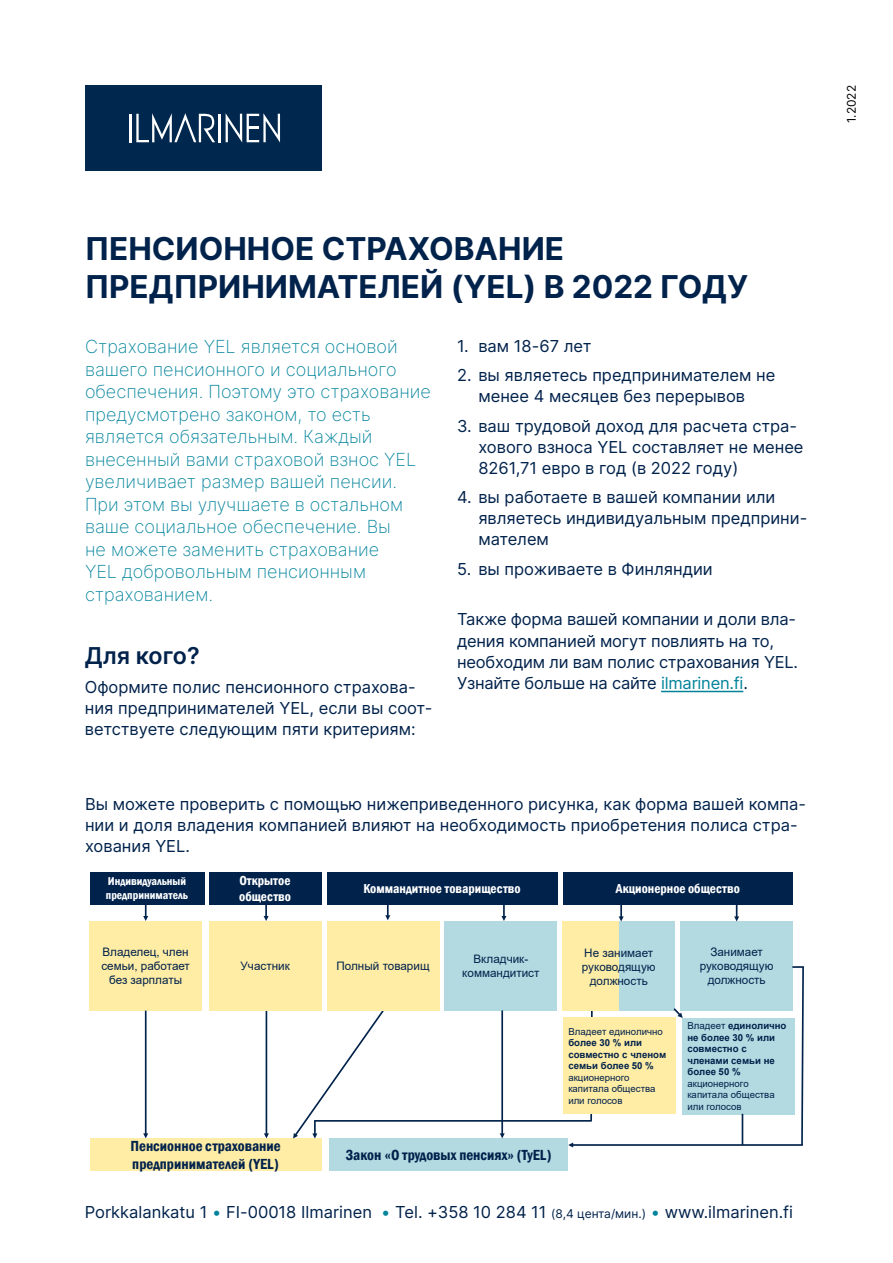
<style>
.page{position:relative;width:893px;height:1263px;background:#fff}
.page>*{position:absolute;margin:0;border:0;box-sizing:border-box;transform-origin:0 0}
.Pääotsikko_H1_tumman{font:700 31.5px/37.8px "Inter";color:#00224b}
.Väliotsikko_H2{font:600 23.25px "Inter";color:#00224b}
.Ingressi{font:200 18px/22.5px "Inter";color:#00839b}
.Leipis{font:16.5px/21px "Inter";color:#00224b}
.t1{font:600 condensed 15px/18px "Franklin Gothic";color:#00224b}
.t2{font:600 condensed 13.35px/16px "Franklin Gothic";color:#fff}
.t3{font:12px "Inter";color:#000}
.t4{font:11.7px/14.1px "Arial";color:#00224b;text-align:center}
.t5{font:600 condensed 11.7px/14.1px "Franklin Gothic";color:#fff}
.t6{font:700 9.6px/11.6px "Arial";color:#00224b}
.t7{font:9.6px/11.6px "Arial";color:#00224b}
.s1{color:#00839b}
.s2{font-weight:700}
.s3{font-weight:400}
.s4{font-size:12px}
</style>
<div class="page">
<hr style="left:661px;top:691px;width:82px;height:1px;background:#00839b">
<div style="left:85px;top:85px;width:237px;height:86px;background:#00274d"></div>
<hr style="left:130px;top:114px;width:2px;height:28px;background:#fff">
<hr style="left:219px;top:114px;width:2px;height:28px;background:#fff">
<svg style="left:226px;top:113px;width:54px;height:30px"></svg>
<svg style="left:136px;top:113px;width:79px;height:29px"></svg>
<svg style="left:589px;top:1010px;width:5px;height:110px"></svg>
<div style="left:90px;top:921px;width:112px;height:90px;background:#ffeca5"></div>
<div style="left:90px;top:1139px;width:231px;height:32px;background:#ffeca5"></div>
<div style="left:329px;top:1138px;width:239px;height:32px;background:#b3dae1"></div>
<div style="left:564px;top:1017px;width:112px;height:97px;background:#ffeca5"></div>
<div style="left:683px;top:1018px;width:112px;height:96px;background:#b3dae1"></div>
<hr style="left:145px;top:1010px;width:2px;height:124px;background:#00224b">
<svg style="left:143px;top:1133px;width:5px;height:5px"></svg>
<svg style="left:143px;top:904px;width:5px;height:17px"></svg>
<hr style="left:266px;top:983px;width:1px;height:151px;background:#00224b">
<svg style="left:264px;top:1133px;width:5px;height:5px"></svg>
<hr style="left:501px;top:1010px;width:2px;height:124px;background:#00224b">
<svg style="left:500px;top:1133px;width:5px;height:5px"></svg>
<hr style="left:315px;top:1120px;width:277px;height:2px;background:#00224b">
<div style="left:327px;top:921px;width:112px;height:90px;background:#ffeca5"></div>
<div style="left:209px;top:921px;width:112px;height:90px;background:#ffeca5"></div>
<div style="left:445px;top:921px;width:112px;height:90px;background:#b3dae1"></div>
<div style="left:681px;top:921px;width:112px;height:90px;background:#b3dae1"></div>
<svg style="left:385px;top:904px;width:5px;height:16px"></svg>
<svg style="left:501px;top:904px;width:5px;height:17px"></svg>
<svg style="left:619px;top:904px;width:5px;height:17px"></svg>
<svg style="left:734px;top:904px;width:5px;height:17px"></svg>
<svg style="left:264px;top:904px;width:5px;height:17px"></svg>
<svg style="left:293px;top:1008px;width:92px;height:130px"></svg>
<svg style="left:792px;top:966px;width:12px;height:178px"></svg>
<hr style="left:572px;top:1144px;width:231px;height:2px;background:#00224b">
<svg style="left:568px;top:1142px;width:5px;height:5px"></svg>
<hr style="left:742px;top:1114px;width:1px;height:31px;background:#00224b">
<div style="left:563px;top:921px;width:56px;height:89px;background:#ffeca5"></div>
<div style="left:619px;top:921px;width:56px;height:89px;background:#b3dae1"></div>
<svg style="left:672px;top:1006px;width:11px;height:12px"></svg>
<div style="left:209px;top:872px;width:112px;height:32px;background:#00224b"></div>
<div style="left:327px;top:872px;width:230px;height:32px;background:#00224b"></div>
<div style="left:90px;top:872px;width:114px;height:32px;background:#00224b"></div>
<div style="left:563px;top:872px;width:230px;height:32px;background:#00224b"></div>
<p class="t3" style="left:843px;top:123px;width:39px;rotate:-90deg">1.2022</p>
<h1 class="Pääotsikko_H1_tumman" style="left:85px;top:229px;width:665px">ПЕНСИОННОЕ СТРАХОВАНИЕ<br>ПРЕДПРИНИМАТЕЛЕЙ (YEL) В 2022 ГОДУ</h1>
<p class="Ingressi" style="left:85px;top:335px;width:347px">Страхование YEL является основой вашего пенсионного и социального обеспечения. Поэтому это страхование предусмотрено законом, то есть является обязательным. Каждый внесенный вами страховой взнос YEL увеличивает размер вашей пенсии.<br>При этом вы улучшаете в остальном ваше социальное обеспечение. Вы<br>не можете заменить страхование<br>YEL добровольным пенсионным страхованием.</p>
<p class="Leipis" style="left:457px;top:335px;width:136px">1. вам 18-67 лет</p>
<p class="Leipis" style="left:457px;top:365px;width:320px;text-align:center">2. вы являетесь предпринимателем не менее 4 месяцев без перерывов</p>
<p class="Leipis" style="left:478px;top:415px;width:327px;text-indent:-21px">3. ваш трудовой доход для расчета стра&shy;хового взноса YEL составляет не менее<br>8261,71 евро в год (в 2022 году)</p>
<p class="Leipis" style="left:478px;top:487px;width:330px;text-indent:-21px">4. вы работаете в вашей компании или являетесь индивидуальным предприни&shy;мателем</p>
<p class="Leipis" style="left:457px;top:558px;width:257px">5. вы проживаете в Финляндии</p>
<p class="Leipis" style="left:457px;top:609px;width:342px">Также форма вашей компании и доли вла&shy;дения компанией могут повлиять на то, необходим ли вам полис страхования YEL.<br>Узнайте больше на сайте <span class="s1">ilmarinen.fi</span>.</p>
<h2 class="Väliotsikko_H2" style="left:85px;top:638px;width:116px">Для кого?</h2>
<p class="Leipis" style="left:85px;top:676px;width:349px">Оформите полис пенсионного страхова&shy;ния предпринимателей YEL, если вы соот&shy;ветствуете следующим пяти критериям:</p>
<p class="Leipis" style="left:85px;top:793px;width:722px">Вы можете проверить с помощью нижеприведенного рисунка, как форма вашей компа&shy;нии и доля владения компанией влияют на необходимость приобретения полиса стра&shy;хования YEL.</p>
<p class="t2" style="left:239px;top:872px;width:53px">Открытое общество</p>
<p class="t2" style="left:363px;top:880px;width:159px">Коммандитное товарищество</p>
<p class="t5" style="left:106px;top:874px;width:84px">Индивидуальный предприниматель</p>
<p class="t2" style="left:616px;top:881px;width:125px">Акционерное общество</p>
<p class="t4" style="left:101px;top:945px;width:90px">Владелец, член семьи, работает без зарплаты</p>
<p class="t4" style="left:241px;top:959px;width:51px">Участник</p>
<p class="t4" style="left:336px;top:959px;width:95px">Полный товарищ</p>
<p class="t4" style="left:462px;top:952px;width:79px">Вкладчик&shy;коммандитист</p>
<p class="t4" style="left:700px;top:945px;width:75px">Занимает руководящую должность</p>
<p class="t4" style="left:582px;top:945px;width:75px">Не занимает руководящую должность</p>
<p class="t7" style="left:568px;top:1025px;width:99px">Владеет единолично <span class="s2">более 30 % или совместно с членом семьи более 50 % </span>акционерного капитала общества или голосов</p>
<p class="t6" style="left:687px;top:1020px;width:101px"><span class="s3">Владеет</span> единолично не более 30 % или совместно с членами семьи не более 50 % <span class="s3">акционерного капитала общества или голосов</span></p>
<p class="t1" style="left:130px;top:1137px;width:152px">Пенсионное страхование предпринимателей (YEL)</p>
<p class="t1" style="left:346px;top:1146px;width:207px">Закон «О трудовых пенсиях» (TyEL)</p>
<p class="Leipis" style="left:85px;top:1201px;width:710px">Porkkalankatu 1 <span class="s1">•</span> FI-00018 Ilmarinen <span class="s1">•</span> Tel. +358 10 284 11 <span class="s4">(8,4 цента/мин.)</span> <span class="s1">•</span> www.ilmarinen.fi</p>
</div>
